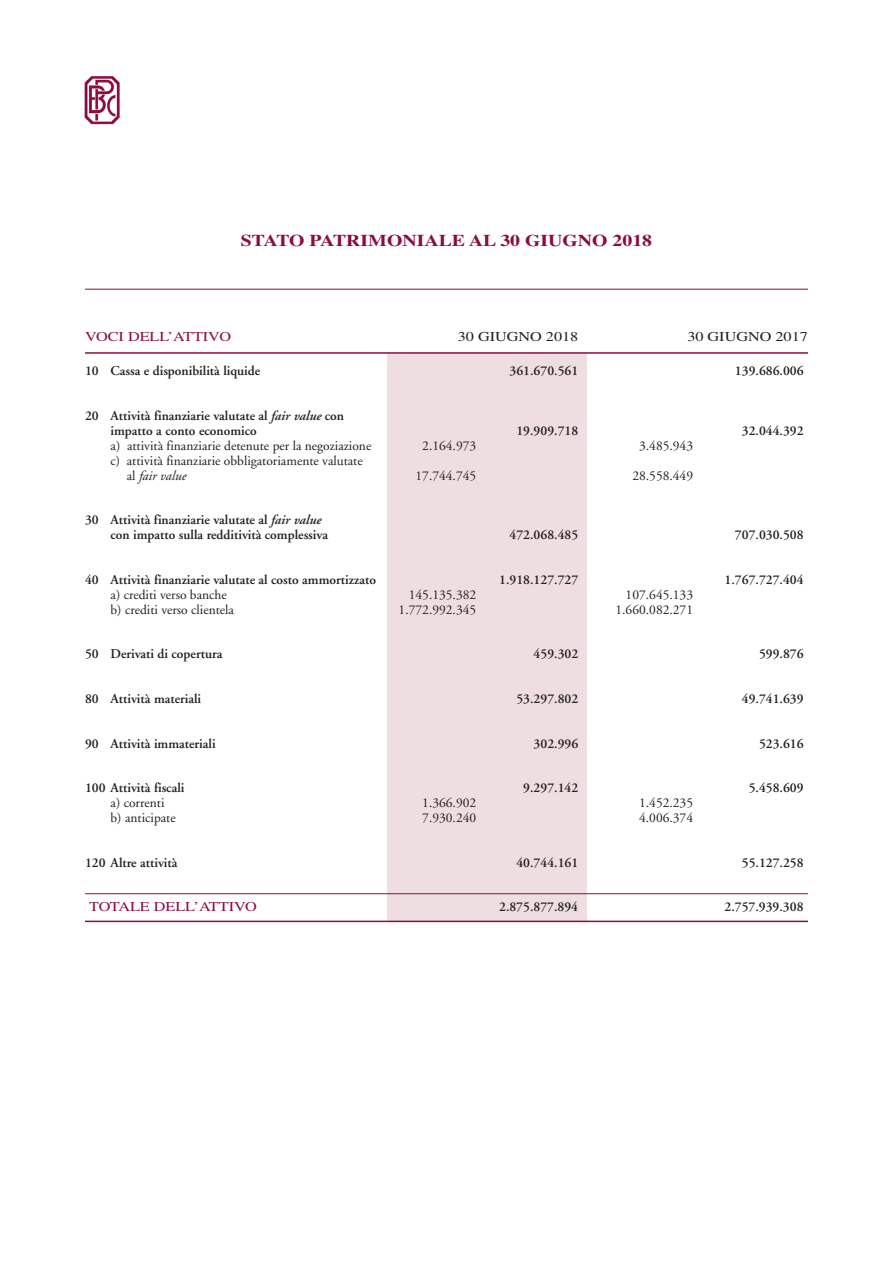
<style>
.page{position:relative;width:893px;height:1263px;background:#fff}
.page>*{position:absolute;margin:0;border:0;box-sizing:border-box;transform-origin:0 0}
.t1{font:700 16.5px "Times";color:#8c0b42;scale:1.2 1}
.t2{font:600 13.5px/14.9px "Adobe Garamond";color:#231f20}
.t3{font:13.5px/14.9px "Adobe Garamond";color:#231f20}
.t4{font:13.5px "Times";color:#8c0b42;scale:1.2 1}
.t5{font:13.5px "Times";color:#231f20;scale:1.2 1}
.s1{font-style:italic}
</style>
<div class="page">
<div style="left:387px;top:353px;width:200px;height:569px;background:#efdee1"></div>
<hr style="left:85px;top:289px;width:723px;height:1px;background:#8c0b42">
<hr style="left:85px;top:893px;width:723px;height:1px;background:#8c0b42">
<hr style="left:85px;top:352px;width:723px;height:2px;background:#8c0b42">
<hr style="left:85px;top:921px;width:723px;height:1px;background:#8c0b42">
<img style="left:84px;top:76px;width:36px;height:49px">
<p class="t1" style="left:241px;top:231px;width:344px">STATO PATRIMONIALE AL 30 GIUGNO 2018</p>
<p class="t4" style="left:85px;top:332px;width:123px">VOCI DELL’ATTIVO</p>
<p class="t5" style="left:458px;top:332px;width:102px">30 GIUGNO 2018</p>
<p class="t5" style="left:687px;top:332px;width:102px">30 GIUGNO 2017</p>
<p class="t2" style="left:85px;top:365px;width:177px">10 Cassa e disponibilità liquide</p>
<p class="t2" style="left:510px;top:365px;width:70px">361.670.561</p>
<p class="t2" style="left:735px;top:365px;width:70px">139.686.006</p>
<p class="t2" style="left:111px;top:410px;width:235px;text-indent:-26px">20 Attività finanziarie valutate al <span class="s1">fair value</span> con impatto a conto economico</p>
<p class="t2" style="left:516px;top:424px;width:63px">19.909.718</p>
<p class="t2" style="left:742px;top:424px;width:63px">32.044.392</p>
<p class="t3" style="left:111px;top:439px;width:262px">a) attività finanziarie detenute per la negoziazione</p>
<p class="t3" style="left:422px;top:439px;width:56px">2.164.973</p>
<p class="t3" style="left:639px;top:439px;width:55px">3.485.943</p>
<p class="t3" style="left:127px;top:454px;width:237px;text-indent:-16px">c) attività finanziarie obbligatoriamente valutate al <span class="s1">fair value</span></p>
<p class="t3" style="left:415px;top:469px;width:62px">17.744.745</p>
<p class="t3" style="left:632px;top:469px;width:62px">28.558.449</p>
<p class="t2" style="left:111px;top:514px;width:219px;text-indent:-25px">30 Attività finanziarie valutate al <span class="s1">fair value </span>con impatto sulla redditività complessiva</p>
<p class="t2" style="left:510px;top:529px;width:70px">472.068.485</p>
<p class="t2" style="left:735px;top:529px;width:70px">707.030.508</p>
<p class="t2" style="left:85px;top:573px;width:292px">40 Attività finanziarie valutate al costo ammortizzato</p>
<p class="t2" style="left:499px;top:573px;width:81px">1.918.127.727</p>
<p class="t2" style="left:725px;top:573px;width:81px">1.767.727.404</p>
<p class="t3" style="left:111px;top:588px;width:118px">a) crediti verso banche</p>
<p class="t3" style="left:409px;top:588px;width:69px">145.135.382</p>
<p class="t3" style="left:626px;top:588px;width:69px">107.645.133</p>
<p class="t3" style="left:111px;top:603px;width:125px">b) crediti verso clientela</p>
<p class="t3" style="left:399px;top:603px;width:79px">1.772.992.345</p>
<p class="t3" style="left:615px;top:603px;width:79px">1.660.082.271</p>
<p class="t2" style="left:85px;top:648px;width:139px">50 Derivati di copertura</p>
<p class="t2" style="left:534px;top:648px;width:46px">459.302</p>
<p class="t2" style="left:759px;top:648px;width:46px">599.876</p>
<p class="t2" style="left:85px;top:692px;width:118px">80 Attività materiali</p>
<p class="t2" style="left:516px;top:692px;width:63px">53.297.802</p>
<p class="t2" style="left:742px;top:692px;width:63px">49.741.639</p>
<p class="t2" style="left:85px;top:737px;width:132px">90 Attività immateriali</p>
<p class="t2" style="left:534px;top:737px;width:46px">302.996</p>
<p class="t2" style="left:759px;top:737px;width:46px">523.616</p>
<p class="t2" style="left:85px;top:782px;width:101px">100 Attività fiscali</p>
<p class="t2" style="left:523px;top:782px;width:56px">9.297.142</p>
<p class="t2" style="left:749px;top:782px;width:56px">5.458.609</p>
<p class="t3" style="left:111px;top:796px;width:55px">a) correnti</p>
<p class="t3" style="left:422px;top:796px;width:55px">1.366.902</p>
<p class="t3" style="left:639px;top:796px;width:55px">1.452.235</p>
<p class="t3" style="left:111px;top:811px;width:67px">b) anticipate</p>
<p class="t3" style="left:422px;top:811px;width:56px">7.930.240</p>
<p class="t3" style="left:639px;top:811px;width:55px">4.006.374</p>
<p class="t2" style="left:85px;top:856px;width:94px">120 Altre attività</p>
<p class="t2" style="left:516px;top:856px;width:63px">40.744.161</p>
<p class="t2" style="left:742px;top:856px;width:63px">55.127.258</p>
<p class="t4" style="left:89px;top:902px;width:141px">TOTALE DELL’ATTIVO</p>
<p class="t2" style="left:499px;top:901px;width:81px">2.875.877.894</p>
<p class="t2" style="left:724px;top:901px;width:81px">2.757.939.308</p>
</div>
